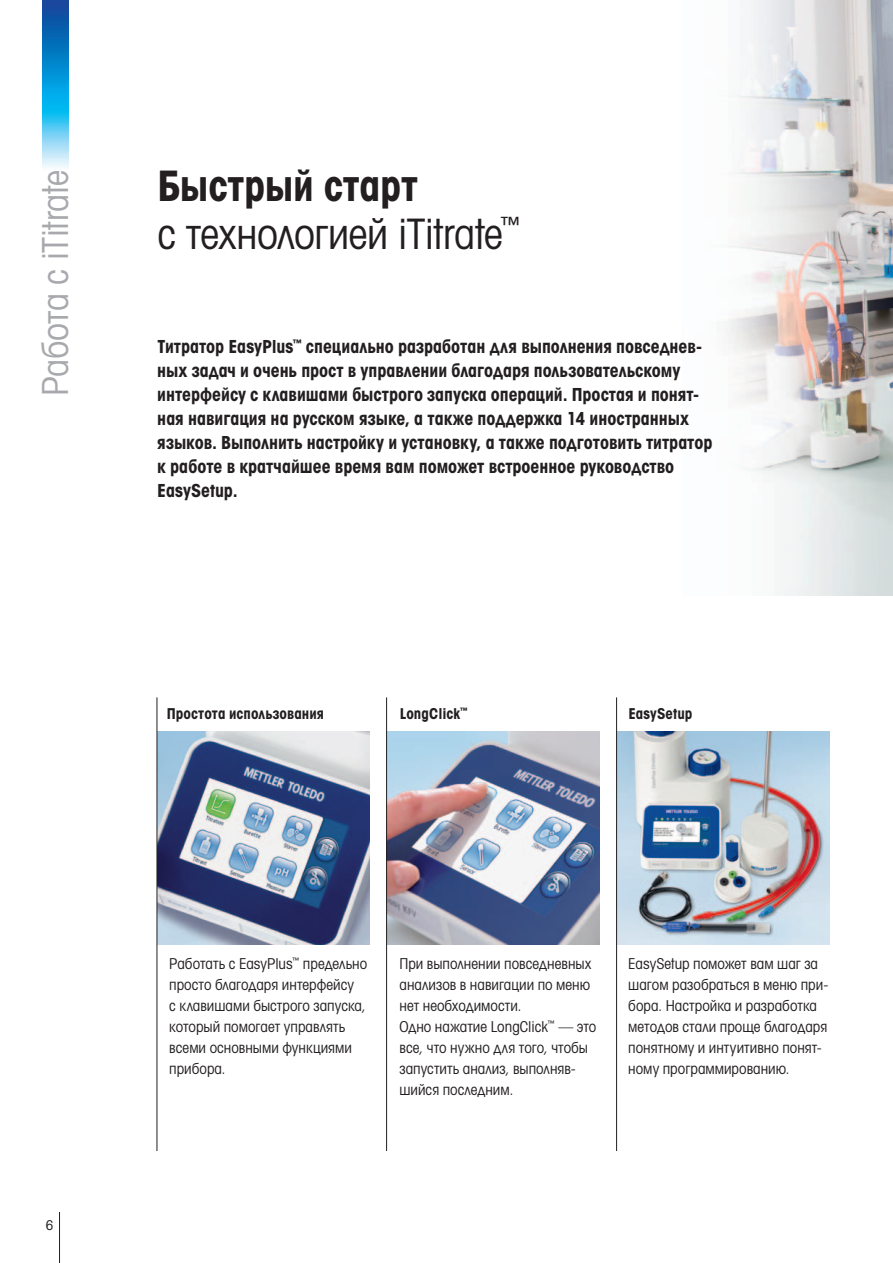
<style>
.page{position:relative;width:893px;height:1263px;background:#fff}
.page>*{position:absolute;margin:0;border:0;box-sizing:border-box;transform-origin:0 0}
.t1{font:42px "Avant Garde Gothic Cd Bk CITC";letter-spacing:-.01em;color:#231f20}
.t2{font:42px "Avant Garde Gothic Cd Bd CITC";letter-spacing:-.005em;color:#231f20}
.t3{font:36px "Avant Garde Gothic Cd Bk CITC";letter-spacing:-.015em;color:#a8a9ad}
.t4{font:18px/24px "Avant Garde Gothic Cd Bd CITC";color:#231f20}
.t5{font:15px/21px "Avant Garde Gothic Cd Bk CITC";color:#231f20}
.t6{font:15px "Avant Garde Gothic Cd Bd CITC";letter-spacing:.005em;color:#231f20}
.t7{font:13.5px "Avant Garde Gothic Cd Bk CITC";color:#231f20}
</style>
<div class="page">
<hr style="left:59px;top:1212px;width:1px;height:51px;background:#231f20">
<img style="left:43px;top:0;width:25px;height:168px">
<img style="left:387px;top:731px;width:212px;height:213px">
<img style="left:158px;top:731px;width:212px;height:213px">
<img style="left:617px;top:731px;width:212px;height:213px">
<hr style="left:157px;top:697px;width:1px;height:454px;background:#231f20">
<hr style="left:386px;top:697px;width:1px;height:454px;background:#231f20">
<hr style="left:616px;top:697px;width:1px;height:454px;background:#231f20">
<img style="left:726px;top:0;width:167px;height:595px">
<h2 class="t3" style="left:35px;top:396px;width:228px;rotate:-90deg">Работа с iTitrate</h2>
<h1 class="t2" style="left:157px;top:162px;width:262px">Быстрый старт</h1>
<h1 class="t1" style="left:157px;top:210px;width:365px">с технологией iTitrate<sup>™</sup></h1>
<p class="t4" style="left:157px;top:335px;width:557px">Титратор EasyPlus<sup>™</sup> специально разработан для выполнения повседнев&shy;ных задач и очень прост в управлении благодаря пользовательскому интерфейсу с клавишами быстрого запуска операций. Простая и понят&shy;ная навигация на русском языке, а также поддержка 14 иностранных языков. Выполнить настройку и установку, а также подготовить титратор к работе в кратчайшее время вам поможет встроенное руководство EasySetup.</p>
<p class="t6" style="left:167px;top:705px;width:159px">Простота использования</p>
<p class="t6" style="left:400px;top:705px;width:70px">LongClick<sup>™</sup></p>
<p class="t6" style="left:628px;top:705px;width:65px">EasySetup</p>
<p class="t7" style="left:46px;top:1218px;width:9px">6</p>
<p class="t5" style="left:169px;top:953px;width:199px">Работать с EasyPlus<sup>™</sup> предельно просто благодаря интерфейсу<br>с клавишами быстрого запуска, который помогает управлять всеми основными функциями прибора.</p>
<p class="t5" style="left:399px;top:953px;width:198px">При выполнении повседневных анализов в навигации по меню нет необходимости.<br>Одно нажатие LongClick<sup>™</sup> — это все, что нужно для того, чтобы запустить анализ, выполняв&shy;шийся последним.</p>
<p class="t5" style="left:628px;top:953px;width:202px">EasySetup поможет вам шаг за шагом разобраться в меню при&shy;бора. Настройка и разработка методов стали проще благодаря понятному и интуитивно понят&shy;ному программированию.</p>
</div>
